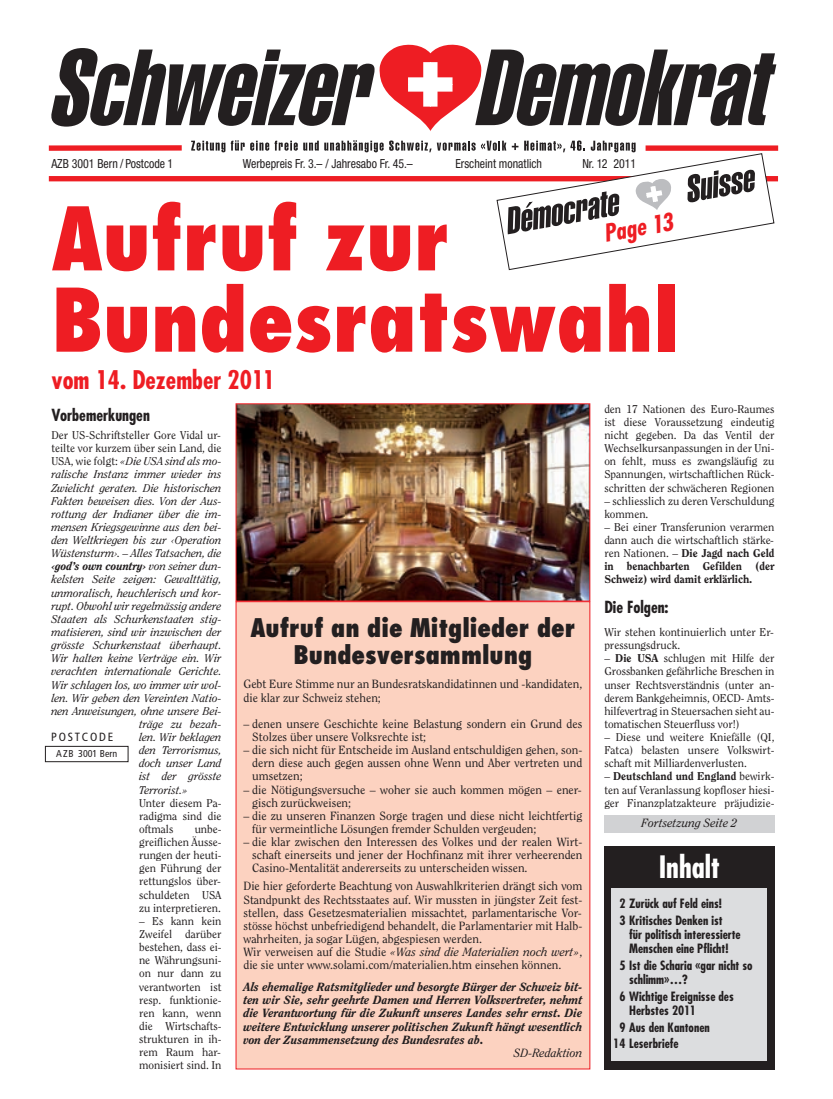
<style>
.page{position:relative;width:833px;height:1099px;background:#fff}
.page>*{position:absolute;margin:0;border:0;box-sizing:border-box;transform-origin:0 0}
.t1{font:italic 106.12px "Helvetica Extra Compressed";color:#231f20}
.t2{font:800 condensed 85px/81.2px "Futura";letter-spacing:-.005em;color:#ee1d23}
.t3{font:700 condensed 30px "Futura";color:#fff}
.t4{font:800 condensed 25px/26.2px "Futura";color:#231f20;text-align:center}
.t5{font:700 condensed 25px "Futura";color:#ee1d23}
.t6{font:italic 700 condensed 23.75px "Futura";color:#ee1d23}
.t7{font:700 condensed 16.25px "Futura";color:#231f20}
.t8{font:700 condensed 12.5px/14.4px "Futura";color:#231f20}
.t9{font:condensed 12.5px "Helvetica Neue";color:#231f20;scale:.95 1}
.t10{font:11.88px/13.1px "Clearface";color:#231f20}
.t11{font:italic 800 11.88px/13.1px "Clearface";color:#231f20;text-align:justify}
.t12{font:italic 11.88px "Clearface";color:#231f20}
.t13{font:condensed 11.88px "Frutiger";letter-spacing:.15em;color:#231f20}
.t14{font:11.25px/13.1px "Clearface";color:#231f20;text-align:justify}
.t15{font:italic 11.25px "Clearface";color:#231f20}
.t16{font:italic 800 11.25px "Clearface";color:#231f20}
.t17{font:condensed 10px "Frutiger";color:#231f20}
.s1{font-style:normal}
.s2{font-weight:400}
.s3{font-style:italic}
.s4{font-weight:800}
</style>
<div class="page">
<img style="left:238px;top:405px;width:350px;height:194px">
<svg style="left:379px;top:44px;width:103px;height:87px"></svg>
<div style="left:408px;top:77px;width:44px;height:15px;background:#fff"></div>
<div style="left:423px;top:62px;width:14px;height:45px;background:#fff"></div>
<svg style="left:48px;top:140px;width:731px;height:131px"></svg>
<div style="left:45px;top:746px;width:83px;height:16px;border:1px solid #231f20"></div>
<div style="left:604px;top:815px;width:170px;height:17px;background:#d1d2d4"></div>
<div style="left:604px;top:846px;width:170px;height:223px;background:#231f20"></div>
<div style="left:611px;top:888px;width:156px;height:172px;background:#dcdddf"></div>
<div style="left:236px;top:602px;width:353px;height:466px;background:#fcd2c0"></div>
<h1 class="t1" style="left:47px;top:50px;width:737px">Schweizer Demokrat</h1>
<p class="t9" style="left:51px;top:159px;width:130px">AZB 3001 Bern / Postcode 1</p>
<p class="t9" style="left:243px;top:159px;width:180px">Werbepreis Fr. 3.– / Jahresabo Fr. 45.–</p>
<p class="t9" style="left:455px;top:159px;width:93px">Erscheint monatlich</p>
<p class="t9" style="left:582px;top:159px;width:58px">Nr. 12 2011</p>
<h2 class="t2" style="left:51px;top:206px;width:629px">Aufruf zur<br>Bundesratswahl</h2>
<h3 class="t5" style="left:51px;top:368px;width:225px">vom 14. Dezember 2011</h3>
<h3 class="t6" style="left:602px;top:223px;width:71px;rotate:-10deg">Page 13</h3>
<h3 class="t7" style="left:51px;top:407px;width:100px">Vorbemerkungen</h3>
<p class="t14" style="left:51px;top:429px;width:171px">Der US-Schriftsteller Gore Vidal ur-</p>
<p class="t14" style="left:51px;top:442px;width:172px">teilte vor kurzem über sein Land, die</p>
<p class="t15" style="left:51px;top:456px;width:171px"><span class="s1">USA, wie folgt:</span> «Die USA sind als mo-</p>
<p class="t15" style="left:51px;top:470px;width:172px">ralische Instanz immer wieder ins</p>
<p class="t15" style="left:51px;top:483px;width:172px">Zwielicht geraten. Die historischen</p>
<p class="t15" style="left:51px;top:496px;width:171px">Fakten beweisen dies. Von der Aus-</p>
<p class="t15" style="left:51px;top:509px;width:171px">rottung der Indianer über die im-</p>
<p class="t15" style="left:51px;top:522px;width:171px">mensen Kriegsgewinne aus den bei-</p>
<p class="t15" style="left:51px;top:535px;width:172px">den Weltkriegen bis zur ‹Operation</p>
<p class="t15" style="left:51px;top:548px;width:172px">Wüstensturm›. – Alles Tatsachen, die</p>
<p class="t16" style="left:51px;top:561px;width:171px">‹god’s own country› <span class="s2">von seiner dun-</span></p>
<p class="t15" style="left:51px;top:575px;width:172px">kelsten Seite zeigen: Gewalttätig,</p>
<p class="t15" style="left:51px;top:588px;width:171px">unmoralisch, heuchlerisch und kor-</p>
<p class="t15" style="left:51px;top:601px;width:172px">rupt. Obwohl wir regelmässig andere</p>
<p class="t15" style="left:51px;top:614px;width:171px">Staaten als Schurkenstaaten stig-</p>
<p class="t15" style="left:51px;top:627px;width:172px">matisieren, sind wir inzwischen der</p>
<p class="t15" style="left:51px;top:640px;width:172px">grösste Schurkenstaat überhaupt.</p>
<p class="t15" style="left:51px;top:653px;width:172px">Wir halten keine Verträge ein. Wir</p>
<p class="t15" style="left:51px;top:666px;width:172px">verachten internationale Gerichte.</p>
<p class="t15" style="left:51px;top:680px;width:171px">Wir schlagen los, wo immer wir wol-</p>
<p class="t15" style="left:51px;top:693px;width:171px">len. Wir geben den Vereinten Natio-</p>
<p class="t15" style="left:51px;top:706px;width:171px">nen Anweisungen, ohne unsere Bei-</p>
<p class="t15" style="left:139px;top:719px;width:83px">träge zu bezah-</p>
<p class="t15" style="left:139px;top:732px;width:84px">len. Wir beklagen</p>
<p class="t15" style="left:139px;top:745px;width:84px">den Terrorismus,</p>
<p class="t15" style="left:139px;top:758px;width:84px">doch unser Land</p>
<p class="t15" style="left:139px;top:771px;width:84px">ist der grösste</p>
<p class="t15" style="left:139px;top:785px;width:50px">Terrorist.»</p>
<p class="t14" style="left:139px;top:797px;width:84px">Unter diesem Pa&shy;radigma sind die oftmals</p>
<p class="t13" style="left:51px;top:732px;width:63px">POSTCODE</p>
<p class="t17" style="left:56px;top:749px;width:62px">AZB 3001 Bern</p>
<p class="t14" style="left:139px;top:823px;width:84px;text-indent:56px">unbe&shy;greif lichen Äusse&shy;rungen der heu ti&shy;gen Führung der rettungslos über&shy;schuldeten USA zu interpretieren.</p>
<p class="t14" style="left:139px;top:915px;width:84px">– Es kann kein Zweifel darüber bestehen, dass ei&shy;ne Währungsuni&shy;on nur dann zu verantworten ist resp. funktionie&shy;ren kann, wenn die Wirtschafts&shy;strukturen in ih&shy;rem Raum har&shy;monisiert sind. In</p>
<h3 class="t4" style="left:250px;top:617px;width:326px">Aufruf an die Mitglieder der<br>Bundesversammlung</h3>
<p class="t10" style="left:243px;top:678px;width:340px">Gebt Eure Stimme nur an Bundesratskandidatinnen und -kandidaten, die klar zur Schweiz stehen;</p>
<p class="t10" style="left:252px;top:718px;width:332px;text-indent:-9px">– denen unsere Geschichte keine Belastung sondern ein Grund des<br>Stolzes über unsere Volksrechte ist;</p>
<p class="t10" style="left:252px;top:744px;width:332px;text-align:justify;text-indent:-9px">– die sich nicht für Entscheide im Ausland entschuldigen gehen, son&shy;dern diese auch gegen aussen ohne Wenn und Aber vertreten und umsetzen;</p>
<p class="t10" style="left:252px;top:783px;width:331px;text-indent:-9px">– die Nötigungsversuche – woher sie auch kommen mögen – ener&shy;gisch zurückweisen;</p>
<p class="t10" style="left:252px;top:809px;width:332px;text-indent:-9px">– die zu unseren Finanzen Sorge tragen und diese nicht leichtfertig für vermeintliche Lösungen fremder Schulden vergeuden;</p>
<p class="t10" style="left:252px;top:836px;width:332px;text-align:justify;text-indent:-9px">– die klar zwischen den Interessen des Volkes und der realen Wirt&shy;schaft einerseits und jener der Hochfinanz mit ihrer verheerenden Casino-Mentalität andererseits zu unterscheiden wissen.</p>
<p class="t10" style="left:243px;top:880px;width:340px">Die hier geforderte Beachtung von Auswahlkriterien drängt sich vom Standpunkt des Rechtsstaates auf. Wir mussten in jüngster Zeit fest&shy;stellen, dass Gesetzesmaterialien missachtet, parlamentarische Vor&shy;stösse höchst unbefriedigend behandelt, die Parlamentarier mit Halb&shy;wahrheiten, ja sogar Lügen, abgespiesen werden.<br>Wir verweisen auf die Studie <span class="s3">«Was sind die Materialien noch wert»</span>, die sie unter www.solami.com/materialien.htm einsehen können.</p>
<p class="t11" style="left:243px;top:981px;width:340px">Als ehemalige Ratsmitglieder und besorgte Bürger der Schweiz bit&shy;ten wir Sie, sehr geehrte Damen und Herren Volksvertreter, nehmt die Verantwortung für die Zukunft unseres Landes sehr ernst. Die weitere Entwicklung unserer politischen Zukunft hängt wesentlich von der Zusammensetzung des Bundesrates ab.</p>
<p class="t12" style="left:514px;top:1047px;width:70px">SD-Redaktion</p>
<p class="t14" style="left:604px;top:403px;width:172px">den 17 Nationen des Euro-Raumes ist diese Voraussetzung eindeutig nicht gegeben. Da das Ventil der Wechselkursanpassungen in der Uni&shy;on fehlt, muss es zwangsläufig zu Spannungen, wirtschaftlichen Rück&shy;schritten der schwächeren Regionen</p>
<p class="t14" style="left:604px;top:495px;width:172px">– schliesslich zu deren Verschuldung kommen.</p>
<p class="t14" style="left:604px;top:521px;width:172px">– Bei einer Transferunion verarmen dann auch die wirtschaftlich stärke&shy;ren Nationen. – <span class="s4">Die Jagd nach Geld in benachbarten Gefilden (der Schweiz) wird damit erklärlich.</span></p>
<h3 class="t7" style="left:604px;top:599px;width:66px">Die Folgen:</h3>
<p class="t14" style="left:604px;top:626px;width:171px">Wir stehen kontinuierlich unter Er&shy;pressungsdruck.</p>
<p class="t14" style="left:604px;top:652px;width:172px">– <span class="s4">Die USA</span> schlugen mit Hilfe der Grossbanken gefährliche Breschen in unser Rechtsverständnis (unter an&shy;derem Bankgeheimnis, OECD- Amts&shy;hilfevertrag in Steuersachen sieht au&shy;tomatischen Steuerfluss vor!)</p>
<p class="t14" style="left:604px;top:731px;width:172px">– Diese und weitere Kniefälle (QI, Fatca) belasten unsere Volkswirt&shy;schaft mit Milliardenverlusten.</p>
<p class="t14" style="left:604px;top:770px;width:172px">– <span class="s4">Deutschland und England</span> bewirk&shy;ten auf Veranlassung kopfloser hiesi&shy;ger Finanzplatzakteure präjudizie-</p>
<p class="t12" style="left:641px;top:818px;width:97px">Fortsetzung Seite 2</p>
<h3 class="t3" style="left:658px;top:854px;width:63px">Inhalt</h3>
<p class="t8" style="left:619px;top:896px;width:105px;line-height:16.5px">2 Zurück auf Feld eins!<br>3 Kritisches Denken ist</p>
<p class="t8" style="left:629px;top:928px;width:113px">für politisch interessierte<br>Menschen eine Pflicht!</p>
<p class="t8" style="left:629px;top:959px;width:125px;text-indent:-10px">5 Ist die Scharia «gar nicht so schlimm»…?</p>
<p class="t8" style="left:629px;top:990px;width:106px;text-indent:-10px">6 Wichtige Ereignisse des<br>Herbstes 2011</p>
<p class="t8" style="left:613px;top:1019px;width:98px;line-height:16.5px;text-indent:6px">9 Aus den Kantonen<br>14 Leserbriefe</p>
</div>
